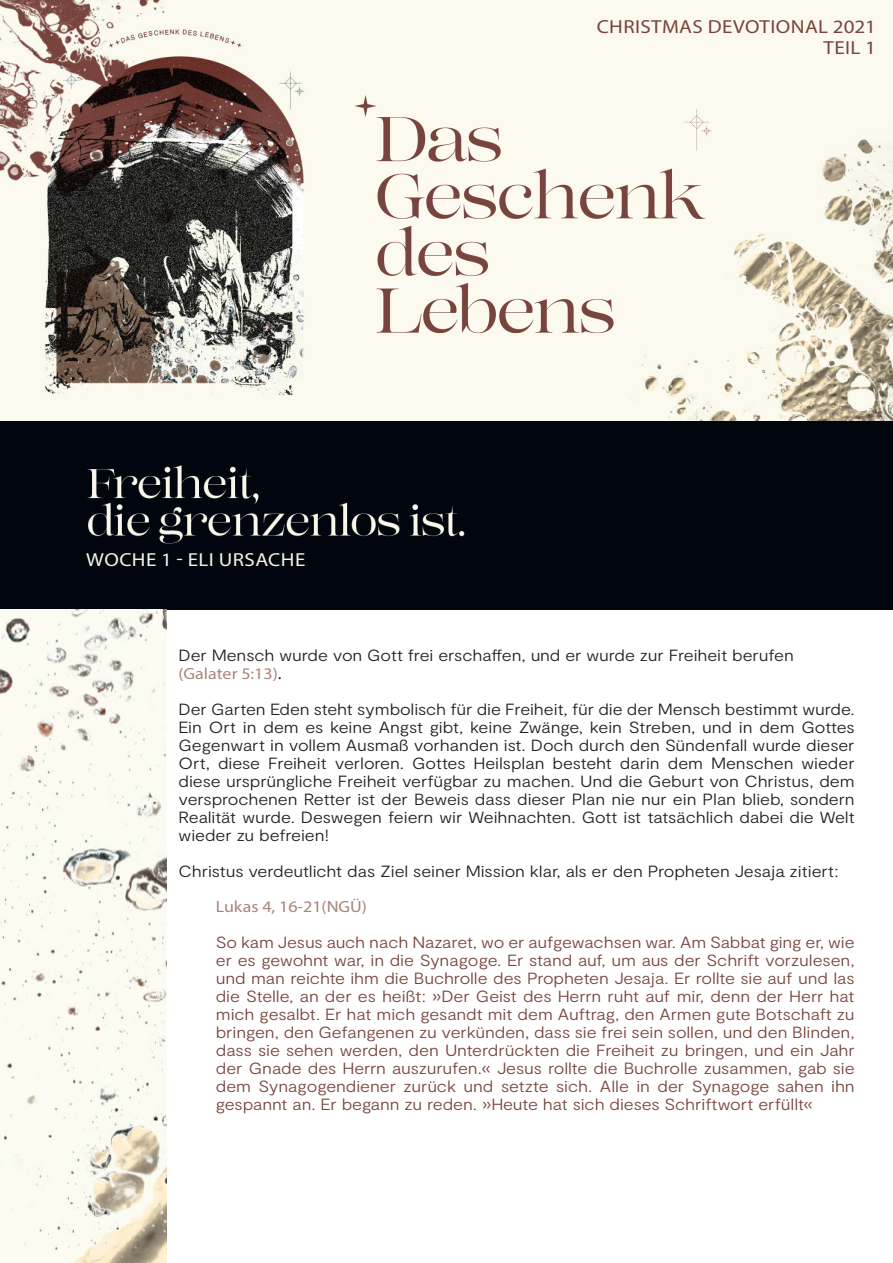
<style>
.page{position:relative;width:893px;height:1263px;background:#fff}
.page>*{position:absolute;margin:0;border:0;box-sizing:border-box;transform-origin:0 0}
.reguar_green_moderat{font:18.9px/21px "Myriad Pro";letter-spacing:.02em;color:#78443e;text-align:right;scale:1.11 1}
.reguar_green_moderat-2{font:18.9px "Myriad Pro";letter-spacing:.02em;color:#f5f1e6;scale:1.11 1}
.reguar_green_moderat-3{font:300 16.2px/18px "Moderat";letter-spacing:-.01em;color:#78443e;text-align:justify;scale:1.11 1}
.reguar_green_moderat-4{font:300 16.2px/18px "Moderat";letter-spacing:-.01em;color:#231f20;text-align:justify;scale:1.11 1}
.reguar_green_moderat-5{font:16.2px "Myriad Pro";color:#a9847a;scale:1.11 1}
.s1{color:#231f20}
</style>
<div class="page">
<img style="left:0;top:0;width:893px;height:421px">
<div style="left:0;top:421px;width:893px;height:188px;background:#01060e"></div>
<img style="left:264px;top:53px;width:515px;height:289px">
<img style="left:87px;top:465px;width:378px;height:79px">
<img style="left:0;top:609px;width:166px;height:654px">
<p class="reguar_green_moderat-2" style="left:86px;top:548px;width:199px">WOCHE 1 - ELI URSACHE</p>
<p class="reguar_green_moderat" style="left:597px;top:16px;width:253px">CHRISTMAS DEVOTIONAL 2021<br>TEIL 1</p>
<p class="reguar_green_moderat-4" style="left:179px;top:646px;width:556px">Der Mensch wurde von Gott frei erschaffen, und er wurde zur Freiheit berufen</p>
<p class="reguar_green_moderat-5" style="left:179px;top:663px;width:94px">(Galater 5:13)<span class="s1">.</span></p>
<p class="reguar_green_moderat-4" style="left:179px;top:700px;width:611px">Der Garten Eden steht symbolisch für die Freiheit, für die der Mensch bestimmt wurde.<br>Ein Ort in dem es keine Angst gibt, keine Zwänge, kein Streben, und in dem Gottes Gegenwart in vollem Ausmaß vorhanden ist. Doch durch den Sündenfall wurde dieser Ort, diese Freiheit verloren. Gottes Heilsplan besteht darin dem Menschen wieder diese ursprüngliche Freiheit verfügbar zu machen. Und die Geburt von Christus, dem versprochenen Retter ist der Beweis dass dieser Plan nie nur ein Plan blieb, sondern Realität wurde. Deswegen feiern wir Weihnachten. Gott ist tatsächlich dabei die Welt wieder zu befreien!</p>
<p class="reguar_green_moderat-4" style="left:179px;top:862px;width:596px">Christus verdeutlicht das Ziel seiner Mission klar, als er den Propheten Jesaja zitiert:</p>
<p class="reguar_green_moderat-5" style="left:216px;top:896px;width:138px">Lukas 4, 16-21(NGÜ)</p>
<p class="reguar_green_moderat-3" style="left:216px;top:933px;width:577px">So kam Jesus auch nach Nazaret, wo er aufgewachsen war. Am Sabbat ging er, wie er es gewohnt war, in die Synagoge. Er stand auf, um aus der Schrift vorzulesen, und man reichte ihm die Buchrolle des Propheten Jesaja. Er rollte sie auf und las die Stelle, an der es heißt: »Der Geist des Herrn ruht auf mir, denn der Herr hat mich gesalbt. Er hat mich gesandt mit dem Auftrag, den Armen gute Botschaft zu bringen, den Gefangenen zu verkünden, dass sie frei sein sollen, und den Blinden, dass sie sehen werden, den Unterdrückten die Freiheit zu bringen, und ein Jahr der Gnade des Herrn auszurufen.« Jesus rollte die Buchrolle zusammen, gab sie dem Synagogendiener zurück und setzte sich. Alle in der Synagoge sahen ihn gespannt an. Er begann zu reden. »Heute hat sich dieses Schriftwort erfüllt«</p>
</div>
